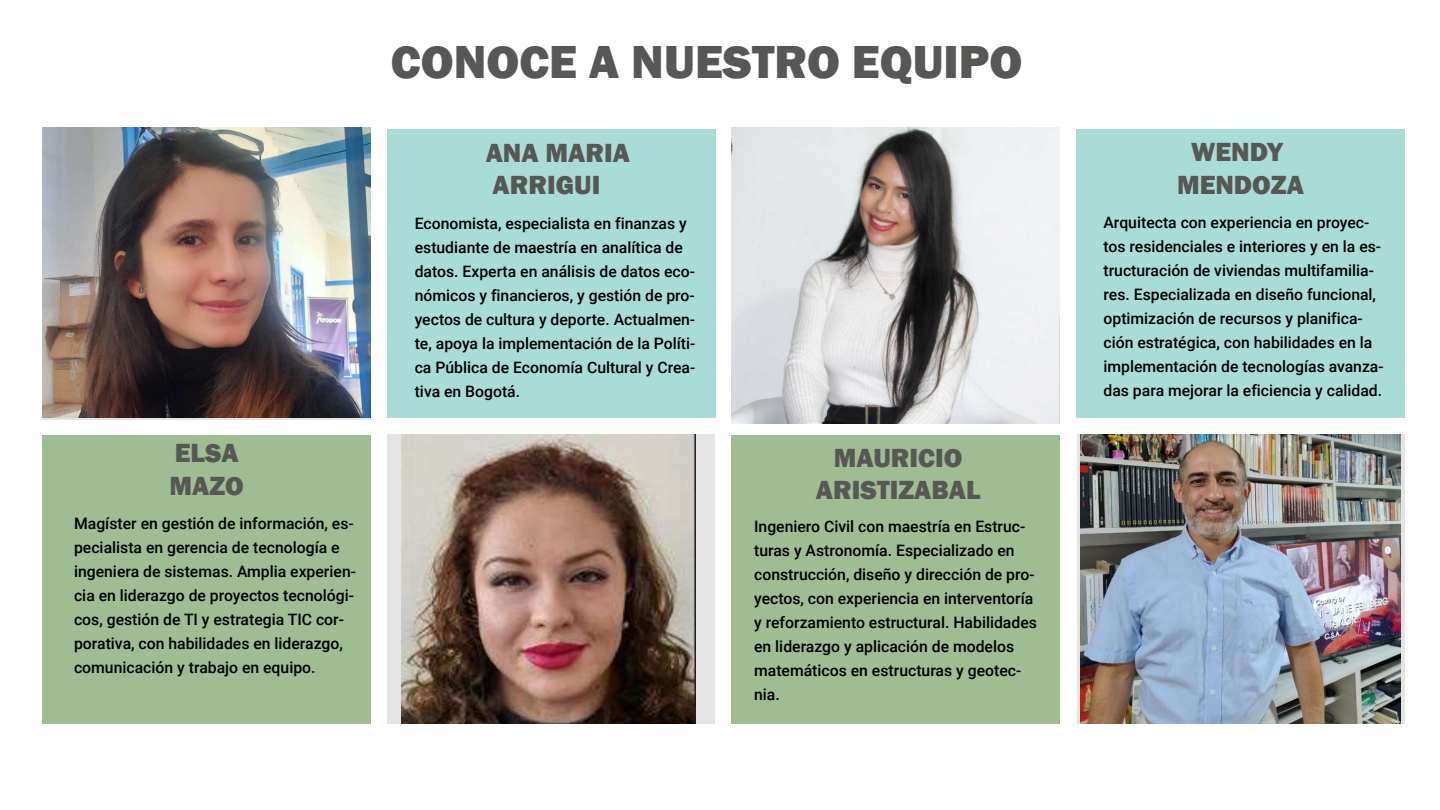
<style>
.page{position:relative;width:1440px;height:810px;background:#fff}
.page>*{position:absolute;margin:0;border:0;box-sizing:border-box;transform-origin:0 0}
.t1{font:800 47.7px "Franklin Gothic";color:#575756}
.t2{font:800 27px/32.4px "Franklin Gothic";color:#575756}
.t3{font:500 15.75px/24px "Roboto";color:#000}
</style>
<div class="page">
<div style="left:387px;top:434px;width:328px;height:290px;background:#e3e4e3"></div>
<div style="left:1077px;top:434px;width:327px;height:290px;background:linear-gradient(to bottom,#e3e4e3,#e3e4e3)"></div>
<div style="left:1076px;top:130px;width:329px;height:288px;background:#aadcd7"></div>
<div style="left:732px;top:435px;width:328px;height:288px;background:#9fbc92"></div>
<div style="left:43px;top:435px;width:328px;height:288px;background:#9fbc92"></div>
<div style="left:387px;top:130px;width:328px;height:288px;background:#aadcd7"></div>
<img style="left:1080px;top:434px;width:320px;height:289px">
<img style="left:732px;top:127px;width:328px;height:296px">
<img style="left:43px;top:128px;width:327px;height:290px">
<img style="left:401px;top:434px;width:295px;height:290px">
<h1 class="t1" style="left:391px;top:32px;width:633px">CONOCE A NUESTRO EQUIPO</h1>
<h2 class="t2" style="left:486px;top:136px;width:146px">ANA MARIA<br>ARRIGUI</h2>
<h2 class="t2" style="left:1177px;top:136px;width:129px;text-align:center">WENDY<br>MENDOZA</h2>
<p class="t3" style="left:415px;top:210px;width:282px">Economista, especialista en finanzas y estudiante de maestría en analítica de datos. Experta en análisis de datos eco&shy;nómicos y financieros, y gestión de pro&shy;yectos de cultura y deporte. Actualmen&shy;te, apoya la implementación de la Políti&shy;ca Pública de Economía Cultural y Crea&shy;tiva en Bogotá.</p>
<h2 class="t2" style="left:170px;top:437px;width:76px">ELSA<br>MAZO</h2>
<h2 class="t2" style="left:816px;top:441px;width:166px;text-align:center">MAURICIO<br>ARISTIZABAL</h2>
<p class="t3" style="left:74px;top:511px;width:283px">Magíster en gestión de información, es&shy;pecialista en gerencia de tecnología e ingeniera de sistemas. Amplia experien&shy;cia en liderazgo de proyectos tecnológi&shy;cos, gestión de TI y estrategia TIC cor&shy;porativa, con habilidades en liderazgo, comunicación y trabajo en equipo.</p>
<p class="t3" style="left:754px;top:513px;width:284px">Ingeniero Civil con maestría en Estruc&shy;turas y Astronomía. Especializado en construcción, diseño y dirección de pro&shy;yectos, con experiencia en interventoría y reforzamiento estructural. Habilidades en liderazgo y aplicación de modelos matemáticos en estructuras y geotec&shy;nia.</p>
<p class="t3" style="left:1104px;top:210px;width:282px">Arquitecta con experiencia en proyec&shy;tos residenciales e interiores y en la es&shy;tructuración de viviendas multifamilia&shy;res. Especializada en diseño funcional, optimización de recursos y planifica&shy;ción estratégica, con habilidades en la implementación de tecnologías avanza&shy;das para mejorar la eficiencia y calidad.</p>
</div>
